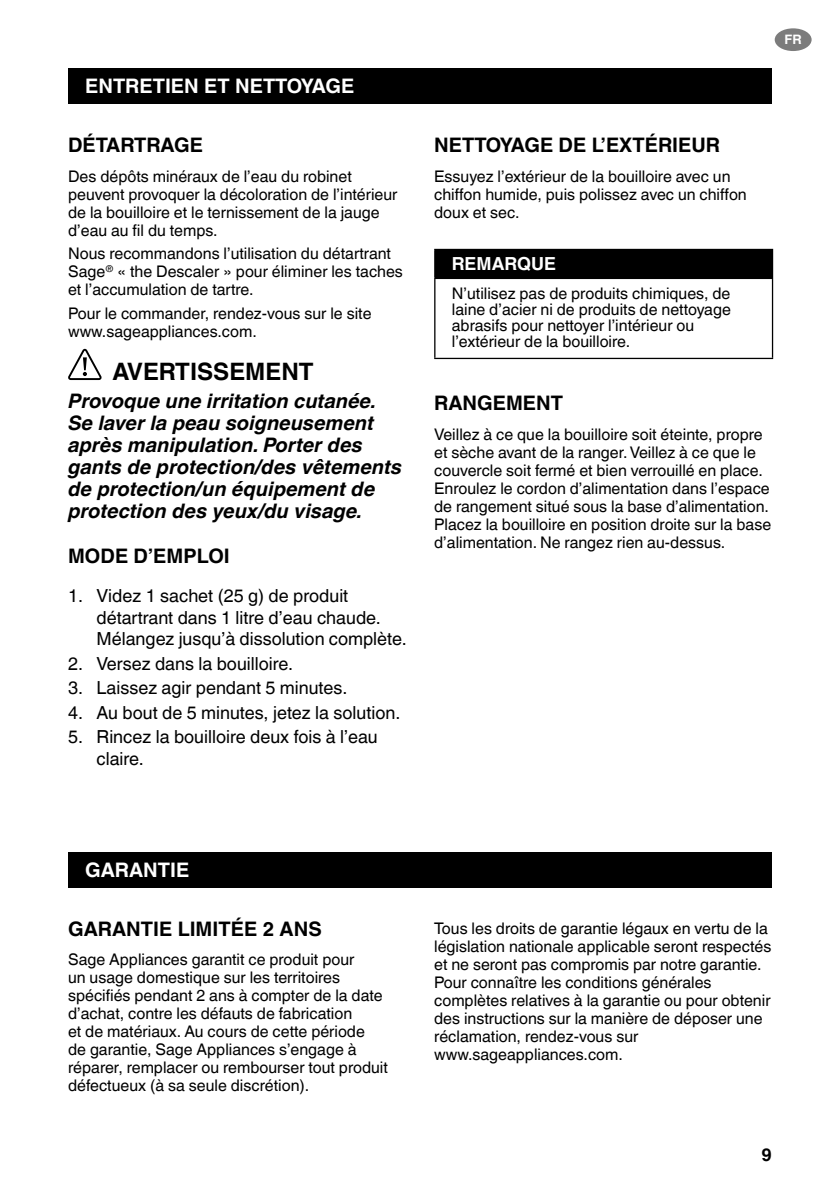
<style>
.page{position:relative;width:840px;height:1191px;background:#fff}
.page>*{position:absolute;margin:0;border:0;box-sizing:border-box;transform-origin:0 0}
.t1{font:700 24px "Helvetica World";color:#000}
.t2{font:italic 700 20px/22px "Helvetica World";color:#000}
.t3{font:700 20px "Helvetica World";color:#000}
.t4{font:700 20px "Helvetica World";color:#fff}
.t5{font:18px/21.6px "Helvetica World";color:#000}
.t6{font:700 18px "Helvetica World";color:#fff}
.t7{font:700 18px "Helvetica World";color:#000}
.t8{font:16px/18px "Helvetica World";color:#000}
.t9{font:700 13px "Helvetica World";color:#fff}
</style>
<div class="page">
<div style="left:774px;top:28px;width:37px;height:23px;background:#7c7c7c;border-radius:50%"></div>
<svg style="left:68px;top:349px;width:34px;height:31px"></svg>
<div style="left:68px;top:68px;width:703px;height:36px;background:#000"></div>
<div style="left:434px;top:249px;width:338px;height:29px;background:#000"></div>
<svg style="left:434px;top:250px;width:1px;height:28px"></svg>
<hr style="left:434px;top:279px;width:1px;height:79px;background:#000">
<hr style="left:771px;top:279px;width:1px;height:79px;background:#000">
<hr style="left:434px;top:358px;width:338px;height:1px;background:#000">
<hr style="left:434px;top:278px;width:338px;height:1px;background:#000">
<div style="left:68px;top:851px;width:703px;height:36px;background:#000"></div>
<p class="t4" style="left:85px;top:75px;width:270px">ENTRETIEN ET NETTOYAGE</p>
<p class="t3" style="left:68px;top:134px;width:136px">DÉTARTRAGE</p>
<p class="t8" style="left:68px;top:167px;width:330px">Des dépôts minéraux de l’eau du robinet peuvent provoquer la décoloration de l’intérieur de la bouilloire et le ternissement de la jauge d’eau au fil du temps.</p>
<p class="t8" style="left:68px;top:245px;width:336px">Nous recommandons l’utilisation du détartrant<br>Sage<sup>®</sup> « the Descaler » pour éliminer les taches et l’accumulation de tartre.</p>
<p class="t8" style="left:68px;top:304px;width:305px">Pour le commander, rendez-vous sur le site www.sageappliances.com.</p>
<h1 class="t1" style="left:112px;top:358px;width:203px">AVERTISSEMENT</h1>
<p class="t2" style="left:68px;top:390px;width:335px">Provoque une irritation cutanée.<br>Se laver la peau soigneusement après manipulation. Porter des gants de protection/des vêtements de protection/un équipement de protection des yeux/du visage.</p>
<p class="t3" style="left:68px;top:545px;width:163px">MODE D’EMPLOI</p>
<p class="t5" style="left:96px;top:585px;width:312px;text-indent:-28px">1. Videz 1 sachet (25 g) de produit détartrant dans 1 litre d’eau chaude.<br>Mélangez jusqu’à dissolution complète.</p>
<p class="t5" style="left:68px;top:652px;width:226px">2. Versez dans la bouilloire.</p>
<p class="t5" style="left:68px;top:677px;width:280px">3. Laissez agir pendant 5 minutes.</p>
<p class="t5" style="left:68px;top:701px;width:333px">4. Au bout de 5 minutes, jetez la solution.</p>
<p class="t5" style="left:96px;top:726px;width:282px;text-indent:-28px">5. Rincez la bouilloire deux fois à l’eau claire.</p>
<p class="t9" style="left:784px;top:32px;width:19px">FR</p>
<p class="t3" style="left:434px;top:134px;width:287px">NETTOYAGE DE L’EXTÉRIEUR</p>
<p class="t8" style="left:434px;top:167px;width:314px">Essuyez l’extérieur de la bouilloire avec un chiffon humide, puis polissez avec un chiffon doux et sec.</p>
<p class="t6" style="left:451px;top:254px;width:106px">REMARQUE</p>
<p class="t8" style="left:451px;top:285px;width:280px;line-height:16px">N’utilisez pas de produits chimiques, de laine d’acier ni de produits de nettoyage abrasifs pour nettoyer l’intérieur ou l’extérieur de la bouilloire.</p>
<p class="t3" style="left:434px;top:392px;width:130px">RANGEMENT</p>
<p class="t8" style="left:434px;top:425px;width:338px">Veillez à ce que la bouilloire soit éteinte, propre et sèche avant de la ranger. Veillez à ce que le couvercle soit fermé et bien verrouillé en place.<br>Enroulez le cordon d’alimentation dans l’espace de rangement situé sous la base d’alimentation.<br>Placez la bouilloire en position droite sur la base d’alimentation. Ne rangez rien au-dessus.</p>
<p class="t4" style="left:85px;top:858px;width:106px">GARANTIE</p>
<p class="t3" style="left:68px;top:917px;width:255px">GARANTIE LIMITÉE 2 ANS</p>
<p class="t8" style="left:68px;top:950px;width:321px">Sage Appliances garantit ce produit pour<br>un usage domestique sur les territoires spécifiés pendant 2 ans à compter de la date d’achat, contre les défauts de fabrication<br>et de matériaux. Au cours de cette période<br>de garantie, Sage Appliances s’engage à réparer, remplacer ou rembourser tout produit défectueux (à sa seule discrétion).</p>
<p class="t8" style="left:434px;top:919px;width:338px">Tous les droits de garantie légaux en vertu de la législation nationale applicable seront respectés et ne seront pas compromis par notre garantie.<br>Pour connaître les conditions générales complètes relatives à la garantie ou pour obtenir des instructions sur la manière de déposer une réclamation, rendez-vous sur www.sageappliances.com.</p>
<p class="t7" style="left:761px;top:1143px;width:12px">9</p>
</div>
